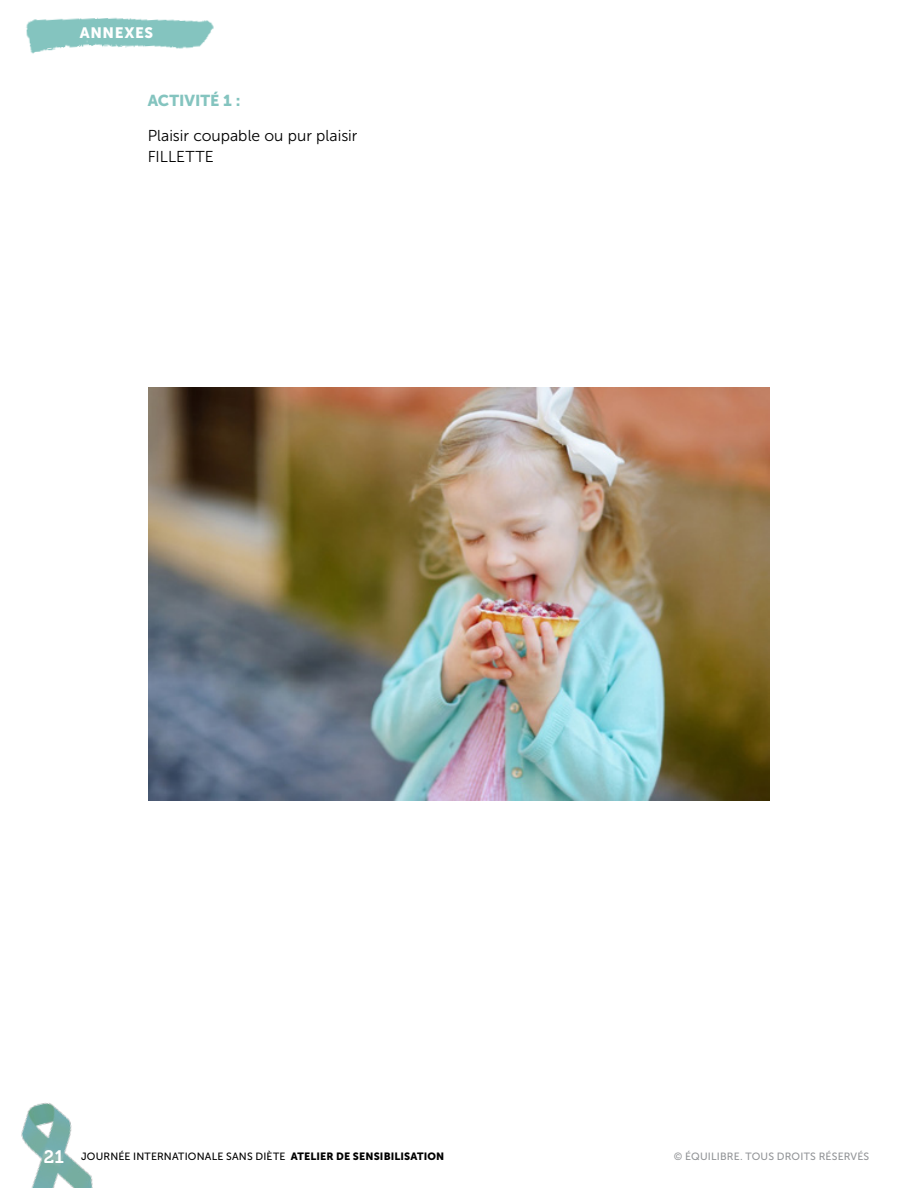
<style>
.page{position:relative;width:918px;height:1188px;background:#fff}
.page>*{position:absolute;margin:0;border:0;box-sizing:border-box;transform-origin:0 0}
.t1{font:15.75px/21px "Museo Sans 300";color:#000}
.t2{font:15.75px "Museo Sans 900";letter-spacing:-.005em;color:#84c4bf}
.t3{font:15px "Museo Sans 900";letter-spacing:.04em;color:#fff}
.t4{font:10.5px "Museo Sans 500";letter-spacing:.02em;color:#000}
.t5{font:10.5px "Museo Sans 500";letter-spacing:.02em;color:#939598}
.s1{font-family:"Museo 700";font-size:18px;color:#fff}
.s2{font-family:"Museo Sans 900"}
</style>
<div class="page">
<img style="left:21px;top:1102px;width:72px;height:86px">
<img style="left:26px;top:17px;width:188px;height:37px">
<img style="left:148px;top:387px;width:622px;height:414px">
<h2 class="t3" style="left:80px;top:24px;width:75px">ANNEXES</h2>
<h1 class="t2" style="left:148px;top:92px;width:94px">ACTIVITÉ 1 :</h1>
<h1 class="t1" style="left:148px;top:125px;width:211px">Plaisir coupable ou pur plaisir<br>FILLETTE</h1>
<p class="t4" style="left:44px;top:1151px;width:402px"><span class="s1">21</span> JOURNÉE INTERNATIONALE SANS DIÈTE <span class="s2">ATELIER DE SENSIBILISATION</span></p>
<p class="t5" style="left:674px;top:1151px;width:197px">© ÉQUILIBRE. TOUS DROITS RÉSERVÉS</p>
</div>
